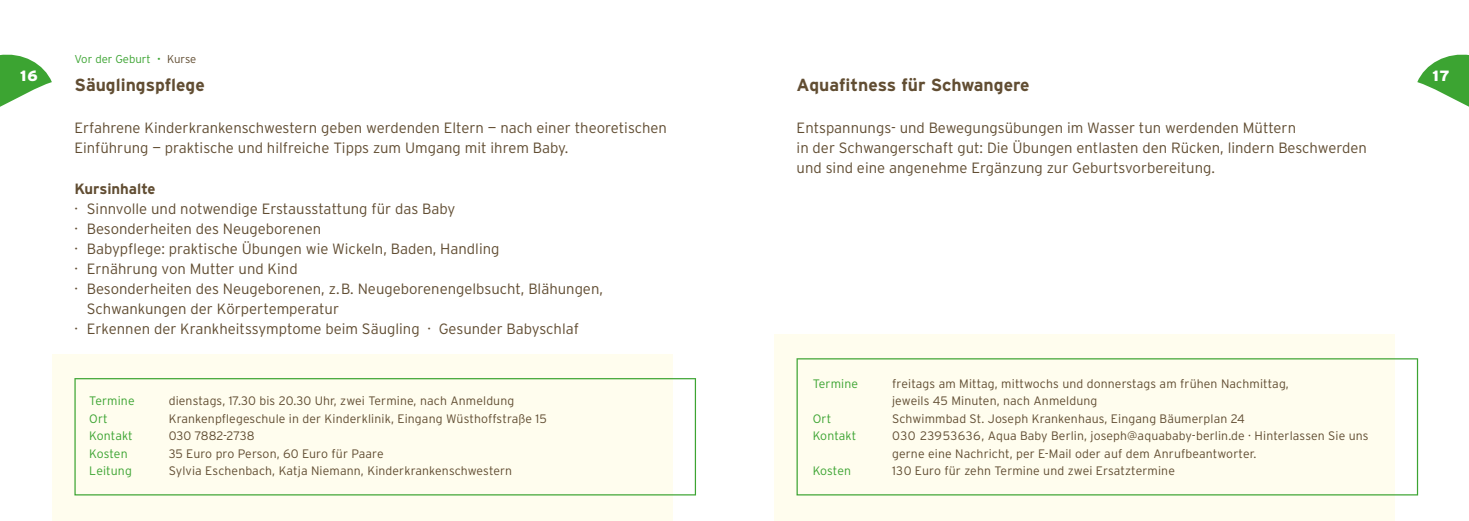
<style>
.page{position:relative;width:1469px;height:521px;background:#fff}
.page>*{position:absolute;margin:0;border:0;box-sizing:border-box;transform-origin:0 0}
.t1{font:700 17.5px "Interstate";color:#614d32}
.t2{font:300 14.88px/20.1px "Interstate";color:#614d32}
.t3{font:700 14.88px "Interstate";color:#614d32}
.t4{font:900 14.88px "Interstate";color:#fff}
.t5{font:300 12.25px/17.5px "Interstate";letter-spacing:.01em;color:#614d32}
.t6{font:300 12.25px "Interstate";letter-spacing:.01em;color:#3ca432}
.t7{font:300 11.38px "Interstate";color:#3ca432}
.s1{font-weight:700}
.s2{color:#614d32}
</style>
<div class="page">
<svg style="left:0;top:54px;width:52px;height:53px"></svg>
<svg style="left:1417px;top:54px;width:51px;height:52px"></svg>
<div style="left:52px;top:354px;width:620px;height:167px;background:#fffdee"></div>
<svg style="left:74px;top:378px;width:622px;height:117px"></svg>
<div style="left:774px;top:334px;width:620px;height:187px;background:#fffdee"></div>
<svg style="left:796px;top:358px;width:622px;height:137px"></svg>
<p class="t7" style="left:74px;top:52px;width:123px">Vor der Geburt <span class="s1">·</span> <span class="s2">Kurse</span></p>
<p class="t1" style="left:74px;top:75px;width:132px">Säuglingspflege</p>
<p class="t4" style="left:20px;top:67px;width:19px">16</p>
<p class="t4" style="left:1432px;top:67px;width:19px">17</p>
<p class="t1" style="left:796px;top:75px;width:235px">Aquafitness für Schwangere</p>
<p class="t2" style="left:74px;top:118px;width:594px">Erfahrene Kinderkrankenschwestern geben werdenden Eltern — nach einer theoretischen<br>Einführung — praktische und hilfreiche Tipps zum Umgang mit ihrem Baby.</p>
<p class="t3" style="left:74px;top:179px;width:83px">Kursinhalte</p>
<p class="t2" style="left:74px;top:198px;width:382px">· Sinnvolle und notwendige Erstausstattung für das Baby</p>
<p class="t2" style="left:74px;top:218px;width:248px">· Besonderheiten des Neugeborenen</p>
<p class="t2" style="left:74px;top:238px;width:426px">· Babypflege: praktische Übungen wie Wickeln, Baden, Handling</p>
<p class="t2" style="left:74px;top:259px;width:225px">· Ernährung von Mutter und Kind</p>
<p class="t2" style="left:74px;top:279px;width:530px">· Besonderheiten des Neugeborenen, z.B. Neugeborenengelbsucht, Blähungen,</p>
<p class="t2" style="left:87px;top:299px;width:254px">Schwankungen der Körpertemperatur</p>
<p class="t2" style="left:74px;top:319px;width:506px">· Erkennen der Krankheitssymptome beim Säugling · Gesunder Babyschlaf</p>
<p class="t6" style="left:89px;top:393px;width:47px">Termine</p>
<p class="t5" style="left:169px;top:392px;width:347px">dienstags, 17.30 bis 20.30 Uhr, zwei Termine, nach Anmeldung</p>
<p class="t6" style="left:89px;top:411px;width:20px">Ort</p>
<p class="t5" style="left:169px;top:410px;width:380px">Krankenpflegeschule in der Kinderklinik, Eingang Wüsthoffstraße 15</p>
<p class="t6" style="left:89px;top:428px;width:45px">Kontakt</p>
<p class="t5" style="left:169px;top:427px;width:87px">030 7882-2738</p>
<p class="t6" style="left:89px;top:446px;width:40px">Kosten</p>
<p class="t5" style="left:169px;top:445px;width:216px">35 Euro pro Person, 60 Euro für Paare</p>
<p class="t6" style="left:89px;top:464px;width:44px">Leitung</p>
<p class="t5" style="left:169px;top:462px;width:345px">Sylvia Eschenbach, Katja Niemann, Kinderkrankenschwestern</p>
<p class="t2" style="left:796px;top:118px;width:571px">Entspannungs- und Bewegungsübungen im Wasser tun werdenden Müttern<br>in der Schwangerschaft gut: Die Übungen entlasten den Rücken, lindern Beschwerden und sind eine angenehme Ergänzung zur Geburtsvorbereitung.</p>
<p class="t6" style="left:812px;top:376px;width:47px">Termine</p>
<p class="t5" style="left:892px;top:375px;width:398px">freitags am Mittag, mittwochs und donnerstags am frühen Nachmittag, jeweils 45 Minuten, nach Anmeldung</p>
<p class="t6" style="left:812px;top:411px;width:20px">Ort</p>
<p class="t5" style="left:892px;top:410px;width:354px">Schwimmbad St. Joseph Krankenhaus, Eingang Bäumerplan 24</p>
<p class="t6" style="left:812px;top:428px;width:45px">Kontakt</p>
<p class="t5" style="left:892px;top:427px;width:478px">030 23953636, Aqua Baby Berlin, joseph@aquababy-berlin.de · Hinterlassen Sie uns gerne eine Nachricht, per E-Mail oder auf dem Anrufbeantworter.</p>
<p class="t6" style="left:812px;top:464px;width:40px">Kosten</p>
<p class="t5" style="left:892px;top:462px;width:284px">130 Euro für zehn Termine und zwei Ersatztermine</p>
</div>
